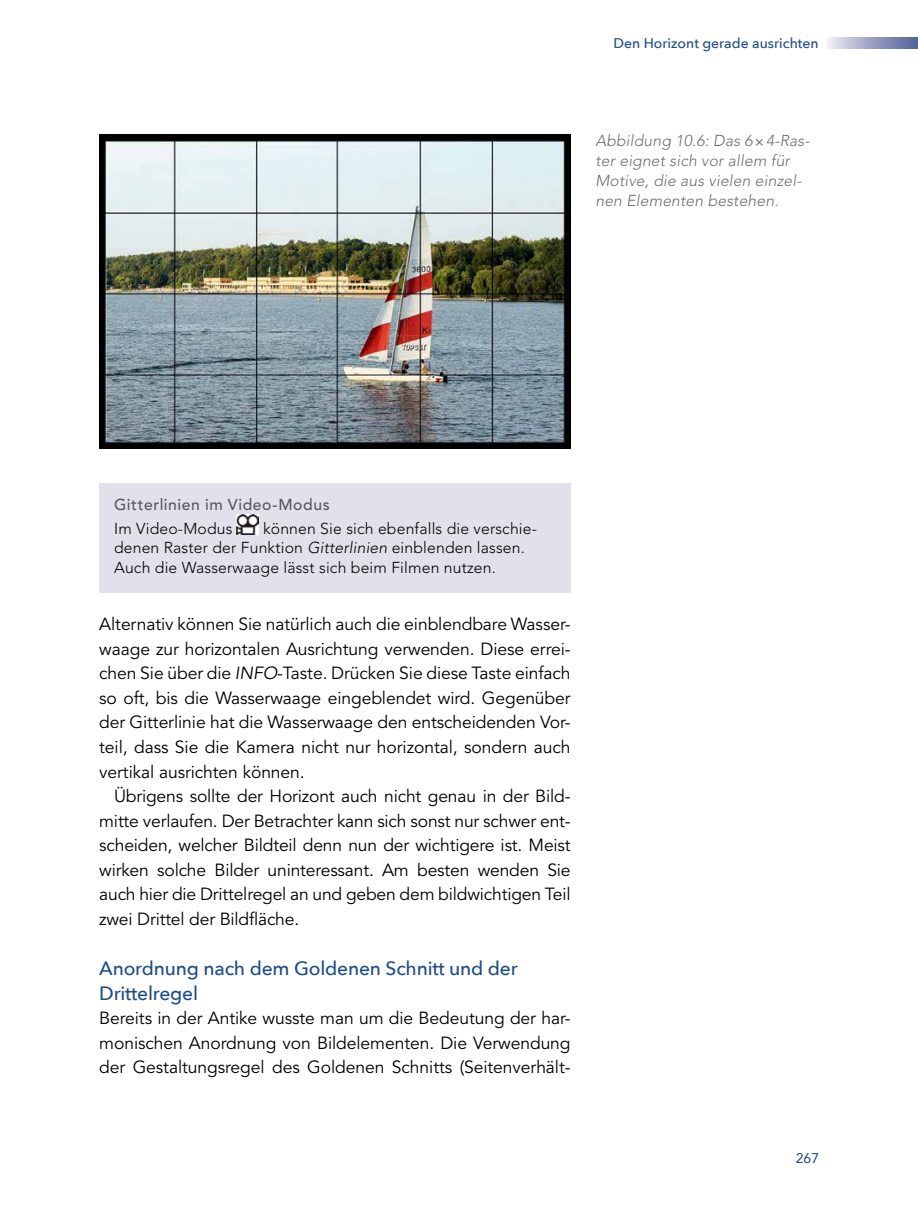
<style>
.page{position:relative;width:918px;height:1216px;background:#fff}
.page>*{position:absolute;margin:0;border:0;box-sizing:border-box;transform-origin:0 0}
.Überschrift_Ebene_2{font:500 19.25px/24.5px "Avenir Next";letter-spacing:-.01em;color:#1e4d87}
.Fließtext_ohne_Einzu{font:17.5px/24.5px "Avenir LT Pro";letter-spacing:-.005em;color:#000;text-align:justify}
.Fließtext_mit_Einzug{font:17.5px/24.5px "Avenir LT Pro";letter-spacing:-.01em;color:#000;text-align:justify}
.Tipp_Text_letzter{font:300 15.75px/19.2px "Avenir LT Pro";letter-spacing:.01em;color:#000}
.Bildbeschriftung{font:italic 300 15.75px/20.1px "Avenir LT Pro";letter-spacing:.01em;color:#6d6e71}
.Tipp_Überschrift{font:500 15.75px "Avenir LT Pro";letter-spacing:.035em;color:#58595b}
.t1{font:500 14px "Avenir Next";color:#1e4d87}
.t2{font:14px "Avenir LT Pro";color:#1e4d87}
.s1{font-style:italic}
</style>
<div class="page">
<svg style="left:827px;top:37px;width:91px;height:11px"></svg>
<div style="left:99px;top:483px;width:471px;height:30px;background:#e0e1eb"></div>
<div style="left:99px;top:505px;width:471px;height:87px;background:#e0e1eb"></div>
<img style="left:99px;top:134px;width:471px;height:314px">
<img style="left:237px;top:515px;width:22px;height:19px">
<p class="t1" style="left:613px;top:31px;width:207px">Den Horizont gerade ausrichten</p>
<p class="Bildbeschriftung" style="left:595px;top:131px;width:216px">Abbildung 10.6: Das 6 4-Ras&shy;ter eignet sich vor allem für<br>Motive, die aus vielen einzel&shy;nen Elementen bestehen.</p>
<p class="Tipp_Überschrift" style="left:114px;top:495px;width:217px">Gitterlinien im Video-Modus</p>
<p class="Tipp_Text_letzter" style="left:114px;top:519px;width:120px">Im Video-Modus</p>
<p class="Tipp_Text_letzter" style="left:114px;top:519px;width:424px;text-indent:149px">können Sie sich ebenfalls die verschie&shy;denen Raster der Funktion <span class="s1">Gitterlinien</span> einblenden lassen.<br>Auch die Wasserwaage lässt sich beim Filmen nutzen.</p>
<p class="Fließtext_ohne_Einzu" style="left:99px;top:612px;width:473px">Alternativ können Sie natürlich auch die einblendbare Wasser&shy;waage zur horizontalen Ausrichtung verwenden. Diese errei&shy;chen Sie über die <span class="s1">INFO</span>-Taste. Drücken Sie diese Taste einfach so oft, bis die Wasserwaage eingeblendet wird. Gegenüber der Gitterlinie hat die Wasserwaage den entscheidenden Vor&shy;teil, dass Sie die Kamera nicht nur horizontal, sondern auch vertikal ausrichten können.</p>
<p class="Fließtext_mit_Einzug" style="left:99px;top:784px;width:473px;text-indent:15px">Übrigens sollte der Horizont auch nicht genau in der Bild&shy;mitte verlaufen. Der Betrachter kann sich sonst nur schwer ent&shy;scheiden, welcher Bildteil denn nun der wichtigere ist. Meist wirken solche Bilder uninteressant. Am besten wenden Sie auch hier die Drittelregel an und geben dem bildwichtigen Teil zwei Drittel der Bildfläche.</p>
<p class="Überschrift_Ebene_2" style="left:99px;top:955px;width:420px">Anordnung nach dem Goldenen Schnitt und der<br>Drittelregel</p>
<p class="Fließtext_ohne_Einzu" style="left:99px;top:1006px;width:473px">Bereits in der Antike wusste man um die Bedeutung der har&shy;monischen Anordnung von Bildelementen. Die Verwendung der Gestaltungsregel des Goldenen Schnitts (Seitenverhält-</p>
<p class="t2" style="left:796px;top:1149px;width:25px">267</p>
</div>
